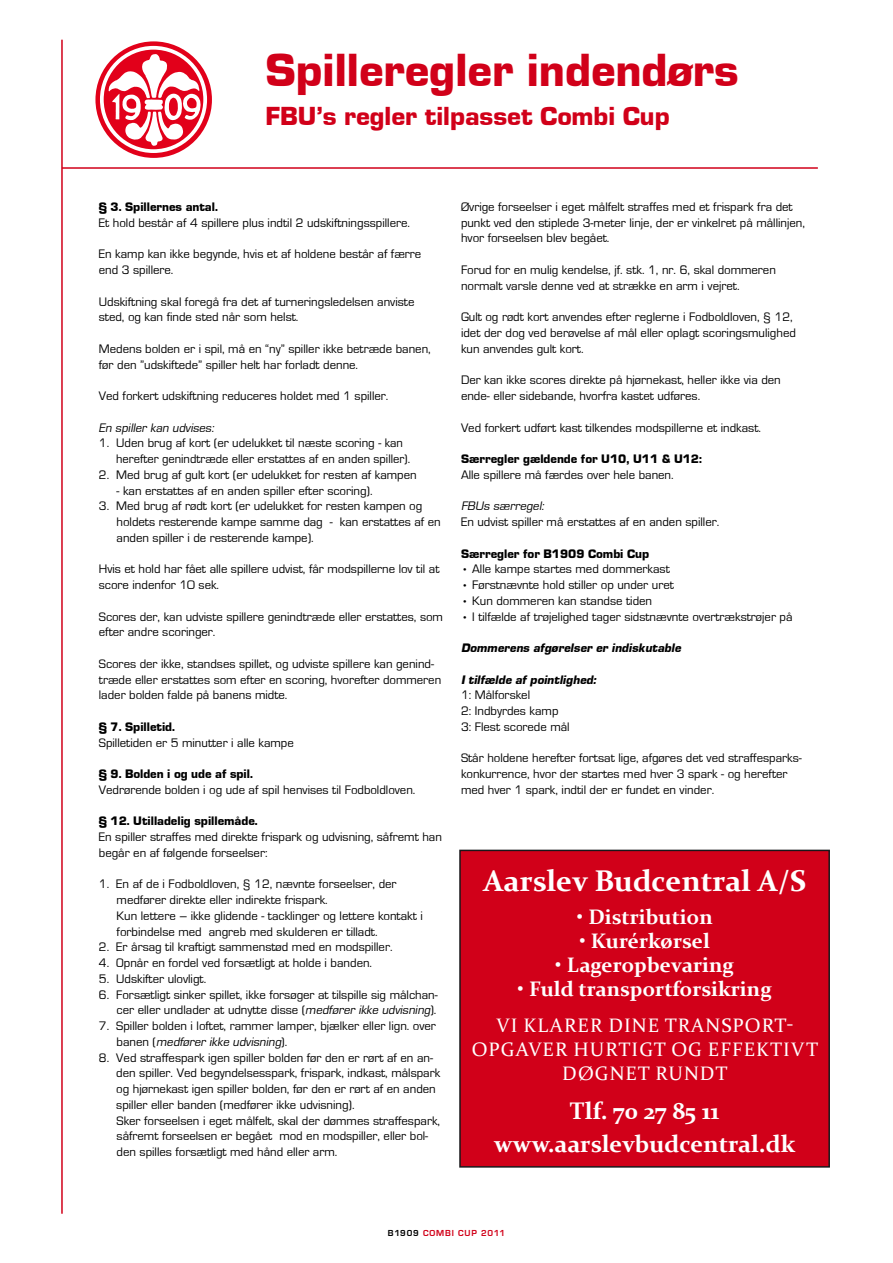
<style>
.page{position:relative;width:893px;height:1263px;background:#fff}
.page>*{position:absolute;margin:0;border:0;box-sizing:border-box;transform-origin:0 0}
.t1{font:900 48px "Eurostile";color:#d10019}
.t2{font:700 30px "Constantia";color:#fff}
.t3{font:900 27px "Eurostile";color:#d10019}
.t4{font:700 24px/33px "Constantia";color:#fff;text-align:center}
.t5{font:700 21px "Constantia";color:#fff}
.t6{font:19.5px/24px "Constantia";letter-spacing:.06em;color:#fff;text-align:center}
.t7{font:12.75px/15.8px "Eurostile";color:#000}
.t8{font:900 12.75px "Eurostile";color:#000}
.t9{font:italic 900 12.75px "Eurostile";color:#000}
.t10{font:italic 12.75px "Eurostile";color:#000}
.t11{font:700 9px "Eurostile T";letter-spacing:.1em;color:#d10019}
.s1{font-style:italic}
.s2{color:#000}
</style>
<div class="page">
<hr style="left:62px;top:167px;width:756px;height:2px;background:#d10019">
<hr style="left:61px;top:40px;width:2px;height:1174px;background:#d10019">
<svg style="left:99px;top:45px;width:109px;height:109px"></svg>
<div style="left:95px;top:41px;width:117px;height:117px;border:7px solid #e2001a;border-radius:50%"></div>
<svg style="left:108px;top:54px;width:93px;height:92px"></svg>
<div style="left:100px;top:46px;width:107px;height:107px;border:4px solid #fff;border-radius:50%"></div>
<div style="left:459px;top:850px;width:371px;height:317px;background:#d10019;border:2px solid #19171a"></div>
<h1 class="t1" style="left:265px;top:44px;width:475px">Spilleregler indendørs</h1>
<h3 class="t3" style="left:265px;top:102px;width:406px">FBU’s regler tilpasset Combi Cup</h3>
<p class="t8" style="left:99px;top:200px;width:121px">§ 3. Spillernes antal.</p>
<p class="t7" style="left:99px;top:215px;width:313px">Et hold består af 4 spillere plus indtil 2 udskiftningsspillere.</p>
<p class="t7" style="left:99px;top:246px;width:324px">En kamp kan ikke begynde, hvis et af holdene består af færre end 3 spillere.</p>
<p class="t7" style="left:99px;top:294px;width:317px">Udskiftning skal foregå fra det af turneringsledelsen anviste sted, og kan finde sted når som helst.</p>
<p class="t7" style="left:99px;top:341px;width:333px">Medens bolden er i spil, må en “ny” spiller ikke betræde banen, før den ”udskiftede” spiller helt har forladt denne.</p>
<p class="t7" style="left:99px;top:388px;width:291px">Ved forkert udskiftning reduceres holdet med 1 spiller.</p>
<p class="t10" style="left:99px;top:421px;width:119px">En spiller kan udvises:</p>
<p class="t7" style="left:116px;top:435px;width:296px;text-indent:-17px">1. Uden brug af kort (er udelukket til næste scoring - kan herefter genindtræde eller erstattes af en anden spiller).</p>
<p class="t7" style="left:99px;top:467px;width:319px">2. Med brug af gult kort (er udelukket for resten af kampen</p>
<p class="t7" style="left:117px;top:483px;width:258px">- kan erstattes af en anden spiller efter scoring).</p>
<p class="t7" style="left:117px;top:498px;width:326px;text-indent:-18px">3. Med brug af rødt kort (er udelukket for resten kampen og holdets resterende kampe samme dag - kan erstattes af en anden spiller i de resterende kampe).</p>
<p class="t7" style="left:99px;top:561px;width:342px">Hvis et hold har fået alle spillere udvist, får modspillerne lov til at score indenfor 10 sek.</p>
<p class="t7" style="left:99px;top:609px;width:346px">Scores der, kan udviste spillere genindtræde eller erstattes, som efter andre scoringer.</p>
<p class="t7" style="left:99px;top:656px;width:344px">Scores der ikke, standses spillet, og udviste spillere kan genind&shy;træde eller erstattes som efter en scoring, hvorefter dommeren lader bolden falde på banens midte.</p>
<p class="t8" style="left:99px;top:720px;width:78px">§ 7. Spilletid.</p>
<p class="t7" style="left:99px;top:735px;width:196px">Spilletiden er 5 minutter i alle kampe</p>
<p class="t8" style="left:99px;top:767px;width:156px">§ 9. Bolden i og ude af spil.</p>
<p class="t7" style="left:99px;top:782px;width:318px">Vedrørende bolden i og ude af spil henvises til Fodboldloven.</p>
<p class="t8" style="left:99px;top:814px;width:160px">§ 12. Utilladelig spillemåde.</p>
<p class="t7" style="left:99px;top:829px;width:345px">En spiller straffes med direkte frispark og udvisning, såfremt han begår en af følgende forseelser:</p>
<p class="t7" style="left:117px;top:876px;width:308px;text-indent:-18px">1. En af de i Fodboldloven, § 12, nævnte forseelser, der medfører direkte eller indirekte frispark.<br>Kun lettere – ikke glidende - tacklinger og lettere kontakt i forbindelse med angreb med skulderen er tilladt.</p>
<p class="t7" style="left:99px;top:939px;width:295px">2. Er årsag til kraftigt sammenstød med en modspiller.</p>
<p class="t7" style="left:99px;top:955px;width:275px">4. Opnår en fordel ved forsætligt at holde i banden.</p>
<p class="t7" style="left:99px;top:971px;width:109px">5. Udskifter ulovligt.</p>
<p class="t7" style="left:99px;top:987px;width:340px;text-align:right">6. Forsætligt sinker spillet, ikke forsøger at tilspille sig målchan&shy;cer eller undlader at udnytte disse (<span class="s1">medfører ikke udvisning</span>).</p>
<p class="t7" style="left:117px;top:1018px;width:321px;text-indent:-18px">7. Spiller bolden i loftet, rammer lamper, bjælker eller lign. over b a n e n ( <span class="s1">medfører ikke udvisning</span>) .</p>
<p class="t7" style="left:116px;top:1050px;width:325px;text-indent:-17px">8. Ved straffespark igen spiller bolden før den er rørt af en an&shy;den spiller. Ved begyndelsesspark, frispark, indkast, målspark og hjørnekast igen spiller bolden, før den er rørt af en anden spiller eller banden (medfører ikke udvisning).<br>Sker forseelsen i eget målfelt, skal der dømmes straffespark, såfremt forseelsen er begået mod en modspiller, eller bol&shy;den spilles forsætligt med hånd eller arm.</p>
<p class="t7" style="left:461px;top:199px;width:345px">Øvrige forseelser i eget målfelt straffes med et frispark fra det punkt ved den stiplede 3-meter linje, der er vinkelret på mållinjen, hvor forseelsen blev begået.</p>
<p class="t7" style="left:461px;top:262px;width:316px">Forud for en mulig kendelse, jf. stk. 1, nr. 6, skal dommeren normalt varsle denne ved at strække en arm i vejret.</p>
<p class="t7" style="left:461px;top:309px;width:336px">Gult og rødt kort anvendes efter reglerne i Fodboldloven, § 12, idet der dog ved berøvelse af mål eller oplagt scoringsmulighed kun anvendes gult kort.</p>
<p class="t7" style="left:461px;top:372px;width:321px">Der kan ikke scores direkte på hjørnekast, heller ikke via den ende- eller sidebande, hvorfra kastet udføres.</p>
<p class="t7" style="left:461px;top:420px;width:301px">Ved forkert udført kast tilkendes modspillerne et indkast.</p>
<p class="t8" style="left:461px;top:452px;width:242px">Særregler gældende for U10, U11 &amp; U12:</p>
<p class="t7" style="left:461px;top:467px;width:214px">Alle spillere må færdes over hele banen.</p>
<p class="t10" style="left:461px;top:499px;width:87px">FBUs særregel:</p>
<p class="t7" style="left:461px;top:514px;width:260px">En udvist spiller må erstattes af en anden spiller.</p>
<p class="t8" style="left:461px;top:546px;width:190px">Særregler for B1909 Combi Cup</p>
<p class="t7" style="left:461px;top:561px;width:210px">• Alle kampe startes med dommerkast</p>
<p class="t7" style="left:461px;top:577px;width:214px">• Førstnævnte hold stiller op under uret</p>
<p class="t7" style="left:461px;top:593px;width:193px">• Kun dommeren kan standse tiden</p>
<p class="t7" style="left:461px;top:609px;width:333px">• I tilfælde af trøjelighed tager sidstnævnte overtrækstrøjer på</p>
<p class="t9" style="left:461px;top:641px;width:224px">Dommerens afgørelser er indiskutable</p>
<p class="t9" style="left:461px;top:672px;width:139px">I tilfælde af pointlighed:</p>
<p class="t7" style="left:461px;top:687px;width:110px">1: Målforskel<br>2: Indbyrdes kamp<br>3: Flest scorede mål</p>
<p class="t7" style="left:461px;top:750px;width:342px">Står holdene herefter fortsat lige, afgøres det ved straffesparks&shy;konkurrence, hvor der startes med hver 3 spark - og herefter med hver 1 spark, indtil der er fundet en vinder.</p>
<h2 class="t2" style="left:483px;top:860px;width:324px">Aarslev Budcentral A/S</h2>
<h3 class="t5" style="left:577px;top:903px;width:138px">• Distribution</h3>
<h3 class="t5" style="left:579px;top:927px;width:132px">• Kurérkørsel</h3>
<h3 class="t5" style="left:555px;top:951px;width:180px">• Lageropbevaring</h3>
<h3 class="t5" style="left:517px;top:975px;width:256px">• Fuld transportforsikring</h3>
<h3 class="t6" style="left:472px;top:1013px;width:348px">VI KLARER DINE TRANSPORT-<br>OPGAVER HURTIGT OG EFFEKTIVT<br>DØGNET RUNDT</h3>
<h3 class="t4" style="left:494px;top:1093px;width:303px">Tlf. 70 27 85 11 www.aarslevbudcentral.dk</h3>
<p class="t11" style="left:388px;top:1228px;width:119px"><span class="s2">B1909</span> COMBI CUP 2011</p>
</div>
